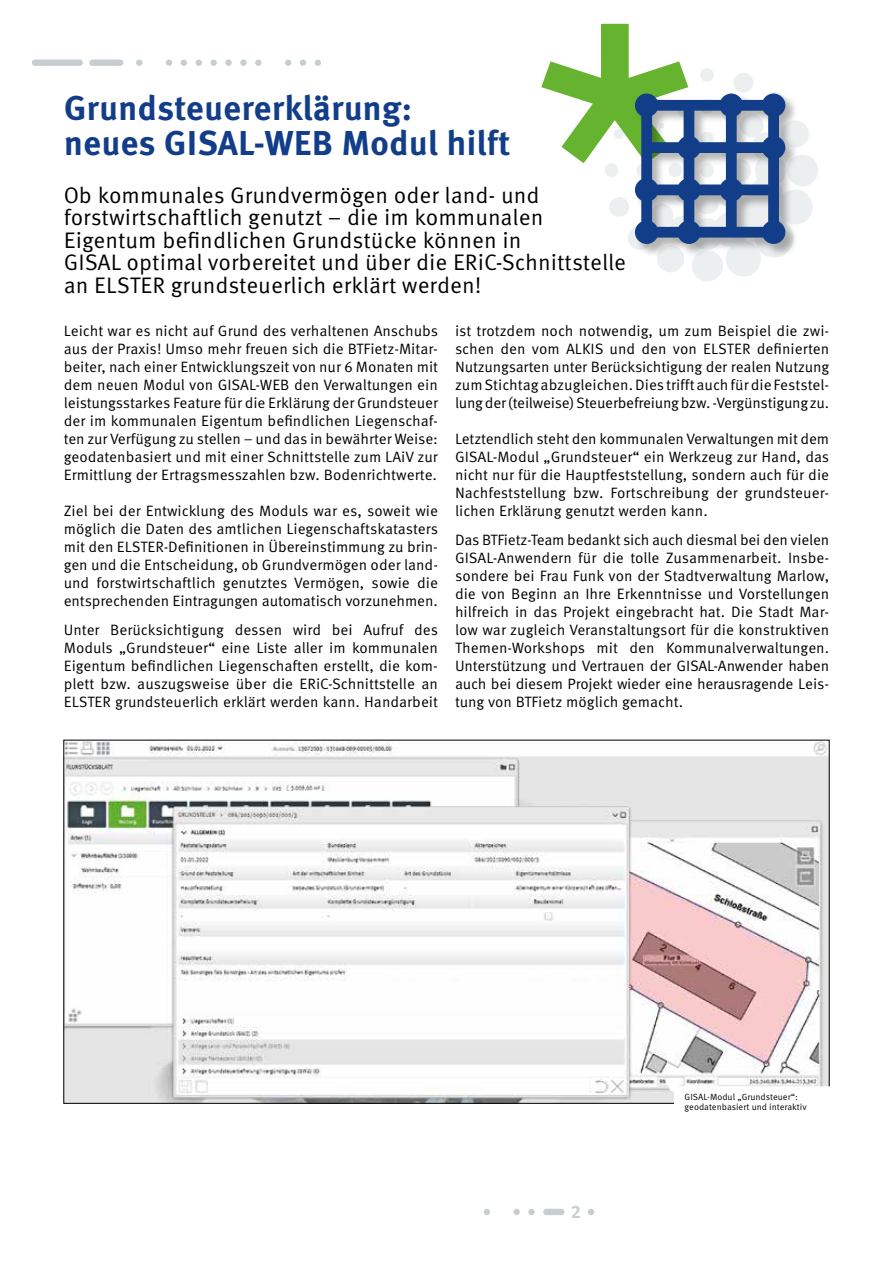
<style>
.page{position:relative;width:893px;height:1263px;background:#fff}
.page>*{position:absolute;margin:0;border:0;box-sizing:border-box;transform-origin:0 0}
.t1{font:700 34.5px/34.5px "Meta Correspondence";color:#123d88}
.t2{font:22.5px/22.5px "Meta Correspondence";color:#000}
.t3{font:700 18px "Meta Correspondence";color:#c7ced2}
.t4{font:15px/18px "Meta Correspondence";letter-spacing:-.01em;color:#000;text-align:justify}
.t5{font:9px/10.5px "Meta Correspondence";color:#000}
</style>
<div class="page">
<svg style="left:484px;top:1209px;width:6px;height:6px"></svg>
<div style="left:513px;top:1209px;width:7px;height:6px;background:#c7ced2;border-radius:50%"></div>
<div style="left:528px;top:1209px;width:7px;height:6px;background:#c7ced2;border-radius:50%"></div>
<svg style="left:588px;top:1209px;width:6px;height:6px"></svg>
<div style="left:543px;top:1209px;width:21px;height:6px;background:#c7ced2;border-radius:3px"></div>
<div style="left:32px;top:60px;width:51px;height:6px;background:#c7ced2;border-radius:3px"></div>
<div style="left:89px;top:60px;width:34px;height:6px;background:#c7ced2;border-radius:3px"></div>
<svg style="left:136px;top:60px;width:6px;height:6px"></svg>
<svg style="left:181px;top:60px;width:6px;height:6px"></svg>
<svg style="left:166px;top:60px;width:6px;height:6px"></svg>
<svg style="left:196px;top:60px;width:6px;height:6px"></svg>
<div style="left:225px;top:60px;width:7px;height:6px;background:#c7ced2;border-radius:50%"></div>
<div style="left:240px;top:60px;width:7px;height:6px;background:#c7ced2;border-radius:50%"></div>
<svg style="left:255px;top:60px;width:6px;height:6px"></svg>
<svg style="left:285px;top:60px;width:6px;height:6px"></svg>
<svg style="left:300px;top:60px;width:6px;height:6px"></svg>
<svg style="left:315px;top:60px;width:6px;height:6px"></svg>
<div style="left:210px;top:60px;width:7px;height:6px;background:#c7ced2;border-radius:50%"></div>
<svg style="left:630px;top:121px;width:188px;height:161px"></svg>
<img style="left:66px;top:742px;width:761px;height:359px">
<div style="left:634px;top:93px;width:165px;height:164px;background:#000;opacity:.3"></div>
<svg style="left:541px;top:24px;width:244px;height:220px"></svg>
<svg style="left:674px;top:1086px;width:156px;height:15px"></svg>
<div style="left:669px;top:1081px;width:10px;height:11px;background:#fff;border-radius:50%"></div>
<h1 class="t1" style="left:64px;top:91px;width:448px">Grundsteuererklärung: neues GISAL-WEB Modul hilft</h1>
<p class="t2" style="left:64px;top:183px;width:564px">Ob kommunales Grundvermögen oder land- und forstwirtschaftlich genutzt – die im kommunalen Eigentum befindlichen Grundstücke können in<br>GISAL optimal vorbereitet und über die ERiC-Schnittstelle an ELSTER grundsteuerlich erklärt werden!</p>
<p class="t4" style="left:64px;top:322px;width:376px">Leicht war es nicht auf Grund des verhaltenen Anschubs aus der Praxis! Umso mehr freuen sich die BTFietz-Mitar&shy;beiter, nach einer Entwicklungszeit von nur 6 Monaten mit dem neuen Modul von GISAL-WEB den Verwaltungen ein leistungsstarkes Feature für die Erklärung der Grundsteuer der im kommunalen Eigentum befindlichen Liegenschaf&shy;ten zur Verfügung zu stellen – und das in bewährter Weise: geodatenbasiert und mit einer Schnittstelle zum LAiV zur Ermittlung der Ertragsmesszahlen bzw. Bodenrichtwerte.</p>
<p class="t4" style="left:64px;top:502px;width:376px">Ziel bei der Entwicklung des Moduls war es, soweit wie möglich die Daten des amtlichen Liegenschaftskatasters mit den ELSTER-Definitionen in Übereinstimmung zu brin&shy;gen und die Entscheidung, ob Grundvermögen oder land&shy;und forstwirtschaftlich genutztes Vermögen, sowie die entsprechenden Eintragungen automatisch vorzunehmen.</p>
<p class="t4" style="left:64px;top:620px;width:376px">Unter Berücksichtigung dessen wird bei Aufruf des Moduls „Grundsteuer“ eine Liste aller im kommunalen Eigentum befindlichen Liegenschaften erstellt, die kom&shy;plett bzw. auszugsweise über die ERiC-Schnittstelle an ELSTER grundsteuerlich erklärt werden kann. Handarbeit</p>
<p class="t4" style="left:455px;top:322px;width:376px">ist trotzdem noch notwendig, um zum Beispiel die zwi&shy;schen den vom ALKIS und den von ELSTER definierten Nutzungsarten unter Berücksichtigung der realen Nutzung zum Stichtag abzugleichen. Dies trifft auch für die Feststel&shy;lung der (teilweise) Steuerbefreiung bzw. -Vergünstigung zu.</p>
<p class="t4" style="left:455px;top:430px;width:376px">Letztendlich steht den kommunalen Verwaltungen mit dem GISAL-Modul „Grundsteuer“ ein Werkzeug zur Hand, das nicht nur für die Hauptfeststellung, sondern auch für die Nachfeststellung bzw. Fortschreibung der grundsteuer&shy;lichen Erklärung genutzt werden kann.</p>
<p class="t4" style="left:455px;top:530px;width:376px">Das BTFietz-Team bedankt sich auch diesmal bei den vielen GISAL-Anwendern für die tolle Zusammenarbeit. Insbe&shy;sondere bei Frau Funk von der Stadtverwaltung Marlow, die von Beginn an Ihre Erkenntnisse und Vorstellungen hilfreich in das Projekt eingebracht hat. Die Stadt Mar&shy;low war zugleich Veranstaltungsort für die konstruktiven Themen-Workshops mit den Kommunalverwaltungen.<br>Unterstützung und Vertrauen der GISAL-Anwender haben auch bei diesem Projekt wieder eine herausragende Leis&shy;tung von BTFietz möglich gemacht.</p>
<p class="t3" style="left:571px;top:1201px;width:12px">2</p>
<p class="t5" style="left:685px;top:1091px;width:124px">GISAL-Modul „Grundsteuer“: geodatenbasiert und interaktiv</p>
</div>
